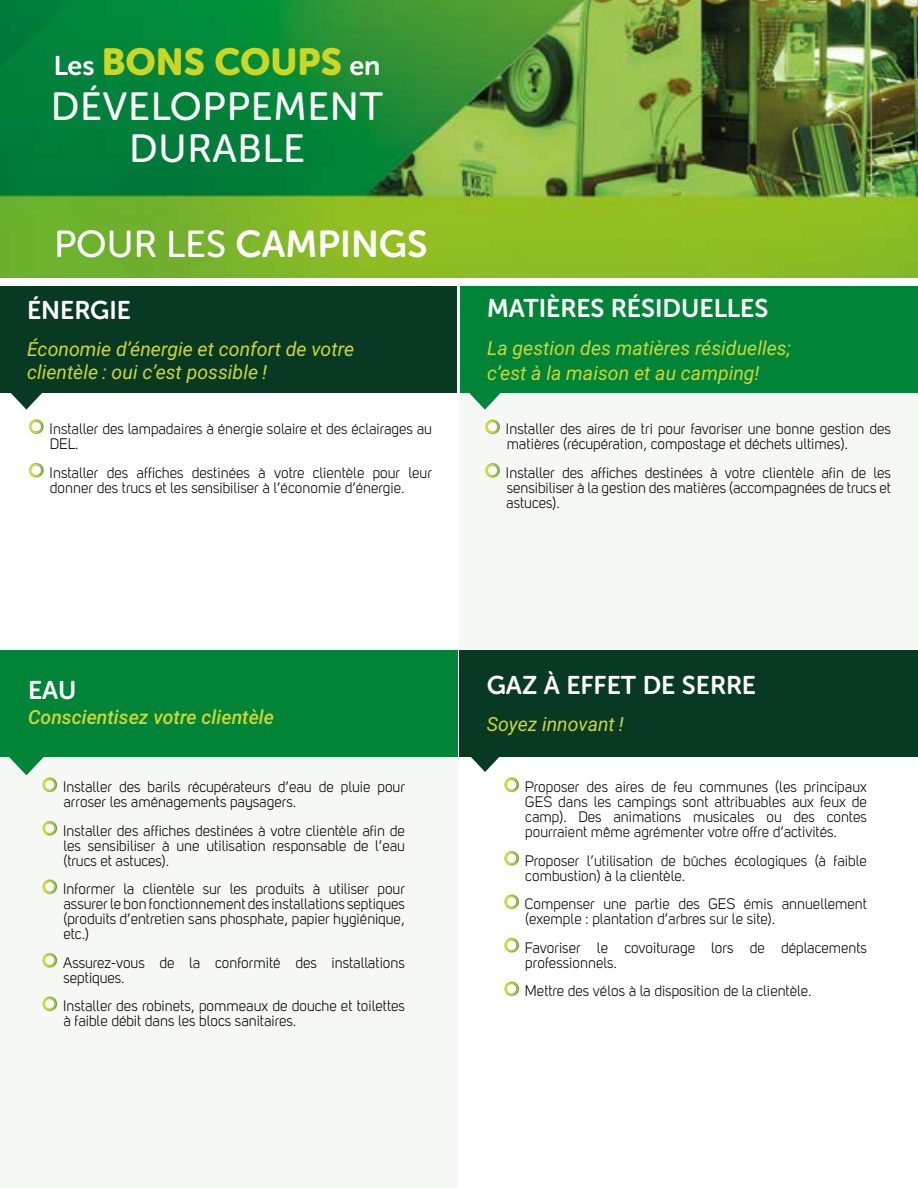
<style>
.page{position:relative;width:918px;height:1188px;background:#fff}
.page>*{position:absolute;margin:0;border:0;box-sizing:border-box;transform-origin:0 0}
.t1{font:39.3px/42.5px "Museo Sans Rounded 500";letter-spacing:.02em;color:#fff;text-align:center}
.t2{font:37.5px "Museo Sans Rounded 700";color:#fff}
.t3{font:37.5px "Museo Sans Rounded 900";color:#ccd626}
.t4{font:25.5px "Museo Sans Rounded 700";color:#fff}
.t5{font:italic 19.5px/22.5px "Roboto";color:#cfd736}
.t6{font:italic 500 19.5px "Roboto";color:#cfd736}
.t7{font:15px/15px "Uni Sans Book";color:#000}
.s1{font-family:"Museo Sans Rounded 700";font-size:27px;color:#fff}
.s2{font-family:"Museo Sans Rounded 500"}
</style>
<div class="page">
<div style="left:460px;top:306px;width:458px;height:344px;background:#f6f8f5"></div>
<div style="left:29px;top:419px;width:15px;height:15px;border:2px solid #fff;border-radius:50%"></div>
<div style="left:31px;top:421px;width:11px;height:11px;border:1px solid #fff;border-radius:50%"></div>
<div style="left:29px;top:463px;width:15px;height:15px;border:2px solid #fff;border-radius:50%"></div>
<div style="left:31px;top:465px;width:11px;height:11px;border:1px solid #fff;border-radius:50%"></div>
<div style="left:485px;top:420px;width:15px;height:14px;border:2px solid #fff;border-radius:50%"></div>
<div style="left:487px;top:422px;width:11px;height:10px;border:1px solid #fff;border-radius:50%"></div>
<div style="left:485px;top:463px;width:15px;height:15px;border:2px solid #fff;border-radius:50%"></div>
<div style="left:487px;top:465px;width:11px;height:11px;border:1px solid #fff;border-radius:50%"></div>
<div style="left:0;top:700px;width:458px;height:488px;background:#f6f8f5"></div>
<div style="left:42px;top:777px;width:15px;height:15px;border:2px solid #fff;border-radius:50%"></div>
<div style="left:44px;top:779px;width:11px;height:11px;border:1px solid #fff;border-radius:50%"></div>
<div style="left:42px;top:821px;width:15px;height:15px;border:2px solid #fff;border-radius:50%"></div>
<div style="left:44px;top:823px;width:11px;height:11px;border:1px solid #fff;border-radius:50%"></div>
<div style="left:42px;top:879px;width:15px;height:15px;border:2px solid #fff;border-radius:50%"></div>
<div style="left:44px;top:881px;width:11px;height:11px;border:1px solid #fff;border-radius:50%"></div>
<div style="left:42px;top:953px;width:15px;height:15px;border:2px solid #fff;border-radius:50%"></div>
<div style="left:44px;top:955px;width:11px;height:11px;border:1px solid #fff;border-radius:50%"></div>
<div style="left:42px;top:996px;width:15px;height:15px;border:2px solid #fff;border-radius:50%"></div>
<div style="left:44px;top:998px;width:11px;height:11px;border:1px solid #fff;border-radius:50%"></div>
<div style="left:1px;top:650px;width:457px;height:107px;background:#008437"></div>
<div style="left:504px;top:777px;width:15px;height:15px;border:2px solid #fff;border-radius:50%"></div>
<div style="left:506px;top:779px;width:11px;height:11px;border:1px solid #fff;border-radius:50%"></div>
<div style="left:504px;top:851px;width:15px;height:15px;border:2px solid #fff;border-radius:50%"></div>
<div style="left:506px;top:853px;width:11px;height:11px;border:1px solid #fff;border-radius:50%"></div>
<div style="left:504px;top:894px;width:15px;height:15px;border:2px solid #fff;border-radius:50%"></div>
<div style="left:506px;top:896px;width:11px;height:11px;border:1px solid #fff;border-radius:50%"></div>
<div style="left:504px;top:938px;width:15px;height:15px;border:2px solid #fff;border-radius:50%"></div>
<div style="left:506px;top:940px;width:11px;height:11px;border:1px solid #fff;border-radius:50%"></div>
<div style="left:504px;top:981px;width:15px;height:15px;border:2px solid #fff;border-radius:50%"></div>
<div style="left:506px;top:983px;width:11px;height:11px;border:1px solid #fff;border-radius:50%"></div>
<div style="left:460px;top:650px;width:458px;height:107px;background:#083922"></div>
<svg style="left:471px;top:757px;width:28px;height:15px"></svg>
<div style="left:0;top:286px;width:457px;height:107px;background:#083922"></div>
<div style="left:460px;top:286px;width:458px;height:107px;background:#008437"></div>
<svg style="left:11px;top:393px;width:31px;height:17px"></svg>
<svg style="left:469px;top:393px;width:32px;height:17px"></svg>
<img style="left:0;top:0;width:918px;height:278px">
<svg style="left:9px;top:757px;width:35px;height:18px"></svg>
<h2 class="t3" style="left:54px;top:40px;width:328px"><span class="s1">Les</span> BONS COUPS <span class="s1">en</span></h2>
<h1 class="t1" style="left:51px;top:85px;width:334px">DÉVELOPPEMENT<br>DURABLE</h1>
<h2 class="t2" style="left:54px;top:223px;width:375px"><span class="s2">POUR LES</span> CAMPINGS</h2>
<h3 class="t4" style="left:27px;top:296px;width:106px">ÉNERGIE</h3>
<h3 class="t5" style="left:27px;top:337px;width:329px">Économie d’énergie et confort de votre clientèle : oui c’est possible !</h3>
<p class="t7" style="left:50px;top:421px;width:384px">Installer des lampadaires à énergie solaire et des éclairages au<br>DEL.</p>
<p class="t7" style="left:50px;top:465px;width:384px">Installer des affiches destinées à votre clientèle pour leur donner des trucs et les sensibiliser à l’économie d’énergie.</p>
<h3 class="t4" style="left:487px;top:294px;width:283px">MATIÈRES RÉSIDUELLES</h3>
<h3 class="t5" style="left:487px;top:334px;width:305px;line-height:25.5px">La gestion des matières résiduelles; c’est à la maison et au camping!</h3>
<p class="t7" style="left:506px;top:422px;width:387px">Installer des aires de tri pour favoriser une bonne gestion des matières (récupération, compostage et déchets ultimes).</p>
<p class="t7" style="left:506px;top:465px;width:387px;text-align:justify">Installer des affiches destinées à votre clientèle afin de les sensibiliser à la gestion des matières (accompagnées de trucs et astuces).</p>
<h3 class="t4" style="left:28px;top:676px;width:50px">EAU</h3>
<h3 class="t6" style="left:28px;top:704px;width:248px">Conscientisez votre clientèle</h3>
<p class="t7" style="left:63px;top:779px;width:343px">Installer des barils récupérateurs d’eau de pluie pour arroser les aménagements paysagers.</p>
<p class="t7" style="left:63px;top:823px;width:343px;text-align:justify">Installer des affiches destinées à votre clientèle afin de les sensibiliser à une utilisation responsable de l’eau (trucs et astuces).</p>
<p class="t7" style="left:63px;top:881px;width:343px;text-align:justify">Informer la clientèle sur les produits à utiliser pour assurer le bon fonctionnement des installations septiques (produits d’entretien sans phosphate, papier hygiénique, etc.)</p>
<p class="t7" style="left:63px;top:955px;width:343px">Assurez-vous de la conformité des installations septiques.</p>
<p class="t7" style="left:63px;top:998px;width:343px">Installer des robinets, pommeaux de douche et toilettes à faible débit dans les blocs sanitaires.</p>
<h3 class="t4" style="left:487px;top:671px;width:271px">GAZ À EFFET DE SERRE</h3>
<h3 class="t5" style="left:487px;top:712px;width:139px">Soyez innovant !</h3>
<p class="t7" style="left:525px;top:779px;width:343px;text-align:justify">Proposer des aires de feu communes (les principaux GES dans les campings sont attribuables aux feux de camp). Des animations musicales ou des contes pourraient même agrémenter votre offre d’activités.</p>
<p class="t7" style="left:525px;top:853px;width:343px">Proposer l’utilisation de bûches écologiques (à faible combustion) à la clientèle.</p>
<p class="t7" style="left:525px;top:896px;width:343px">Compenser une partie des GES émis annuellement (exemple : plantation d’arbres sur le site).</p>
<p class="t7" style="left:525px;top:940px;width:343px">Favoriser le covoiturage lors de déplacements professionnels.</p>
<p class="t7" style="left:525px;top:983px;width:288px">Mettre des vélos à la disposition de la clientèle.</p>
</div>
